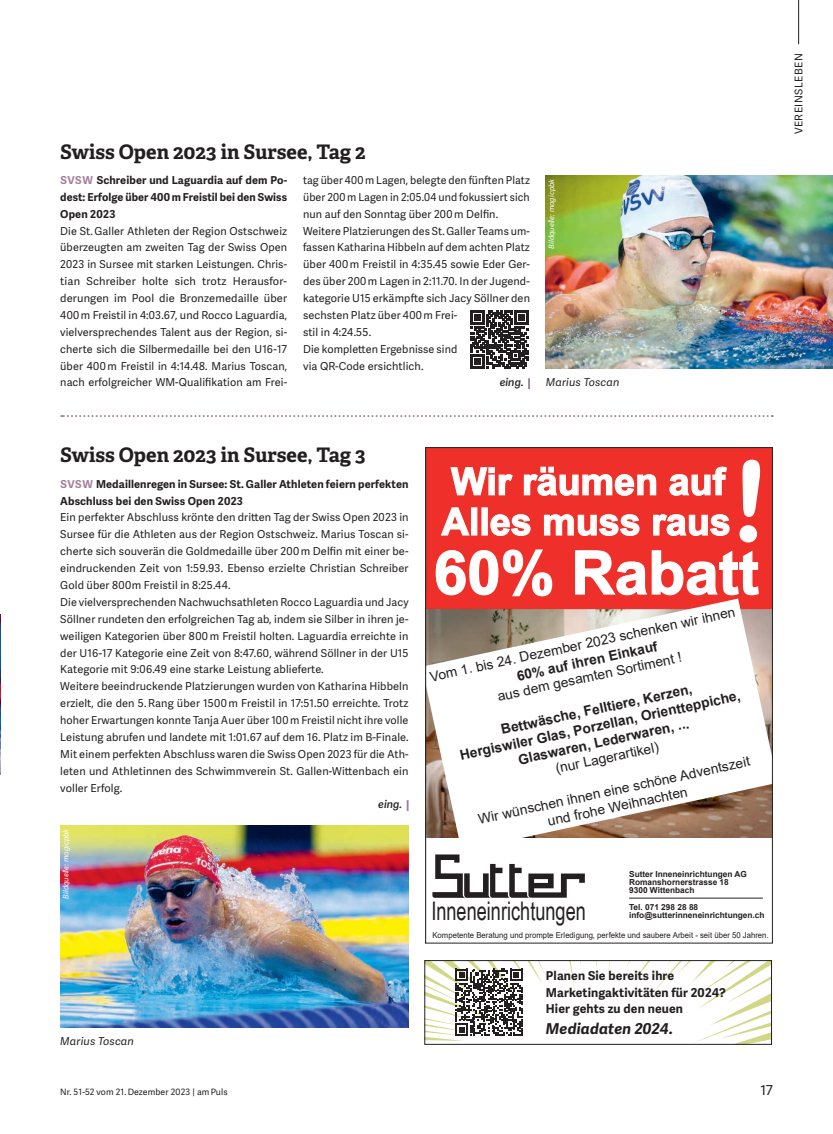
<style>
.page{position:relative;width:833px;height:1134px;background:#fff}
.page>*{position:absolute;margin:0;border:0;box-sizing:border-box;transform-origin:0 0}
.t1{font:700 60.25px "Arial";color:#fff}
.t2{font:700 37.62px "Arial";color:#fff}
.t3{font:25.62px "Arial Narrow";color:#231f20;scale:.86 1}
.t4{font:700 20px "Adelle";letter-spacing:-.005em;color:#231f20}
.t5{font:italic 700 15px "Adelle Sans";letter-spacing:.01em;color:#231f20}
.t6{font:13.88px/16.6px "Arial";color:#231f20;text-align:center}
.t7{font:700 13.88px/16.6px "Arial";color:#231f20;text-align:center}
.t8{font:13.75px "Adelle Sans";color:#231f20}
.t9{font:700 12.25px/16.4px "Adelle Sans";letter-spacing:.01em;color:#231f20}
.t10{font:11px/16.9px "Adelle Sans";letter-spacing:.01em;color:#231f20}
.t11{font:700 11px/16.9px "Adelle Sans";letter-spacing:.01em;color:#231f20;text-align:justify}
.t12{font:italic 11px "Adelle Sans";letter-spacing:.015em;color:#231f20}
.t13{font:italic 600 11px "Adelle Sans";letter-spacing:.005em;color:#231f20}
.t14{font:10.62px "Adelle Sans";letter-spacing:.05em;color:#231f20}
.t15{font:8.75px "Adelle Sans";letter-spacing:.01em;color:#231f20}
.t16{font:700 8.25px/8.2px "Arial";color:#231f20}
.t17{font:8.12px "Arial";color:#231f20;scale:.95 1}
.t18{font:italic 7.5px "Adelle Sans";color:#fff}
.s1{color:#a3819c}
</style>
<div class="page">
<hr style="left:798px;top:0;width:1px;height:44px;background:#231f20">
<svg style="left:528px;top:378px;width:2px;height:11px"></svg>
<img style="left:0;top:614px;width:1px;height:161px">
<img style="left:546px;top:176px;width:287px;height:193px">
<img style="left:60px;top:825px;width:348px;height:203px">
<svg style="left:61px;top:415px;width:711px;height:2px"></svg>
<svg style="left:470px;top:310px;width:58px;height:59px"></svg>
<svg style="left:427px;top:449px;width:343px;height:450px"></svg>
<svg style="left:425px;top:960px;width:347px;height:85px"></svg>
<svg style="left:426px;top:459px;width:346px;height:150px;background:#ef4642"></svg>
<h3 class="t4" style="left:60px;top:139px;width:307px">Swiss Open 2023 in Sursee, Tag 2</h3>
<p class="t11" style="left:60px;top:172px;width:228px"><span class="s1">SVSW</span> Schreiber und Laguardia auf dem Po&shy;dest: Erfolge über 400 m Freistil bei den Swiss Open 2023</p>
<p class="t10" style="left:60px;top:223px;width:228px;text-align:justify">Die St. Galler Athleten der Region Ostschweiz überzeugten am zweiten Tag der Swiss Open 2023 in Sursee mit starken Leistungen. Chris&shy;tian Schreiber holte sich trotz Herausfor&shy;derungen im Pool die Bronzemedaille über 400 m Freistil in 4:03.67, und Rocco Laguardia, vielversprechendes Talent aus der Region, si&shy;cherte sich die Silbermedaille bei den U16-17 über 400 m Freistil in 4:14.48. Marius Toscan, nach erfolgreicher WM-Qualifikation am Frei-</p>
<p class="t10" style="left:303px;top:172px;width:228px">tag über 400 m Lagen, belegte den fünften Platz über 200 m Lagen in 2:05.04 und fokussiert sich nun auf den Sonntag über 200 m Delfin.<br>Weitere Platzierungen des St. Galler Teams um&shy;fassen Katharina Hibbeln auf dem achten Platz über 400 m Freistil in 4:35.45 sowie Eder Ger&shy;des über 200 m Lagen in 2:11.70. In der Jugend&shy;kategorie U15 erkämpfte sich Jacy Söllner den sechsten Platz über 400 m Frei-<br>stil in 4:24.55.<br>Die kompletten Ergebnisse sind<br>via QR-Code ersichtlich.</p>
<p class="t13" style="left:499px;top:376px;width:26px">eing.</p>
<p class="t18" style="left:547px;top:249px;width:71px;rotate:-90deg">Bildquelle: magicpbk</p>
<p class="t12" style="left:546px;top:376px;width:75px">Marius Toscan</p>
<p class="t14" style="left:792px;top:134px;width:83px;rotate:-90deg">VEREINSLEBEN</p>
<h3 class="t4" style="left:60px;top:442px;width:307px">Swiss Open 2023 in Sursee, Tag 3</h3>
<p class="t11" style="left:60px;top:476px;width:350px"><span class="s1">SVSW</span> Medaillenregen in Sursee: St. Galler Athleten feiern perfekten<br>Abschluss bei den Swiss Open 2023</p>
<p class="t10" style="left:60px;top:509px;width:350px">Ein perfekter Abschluss krönte den dritten Tag der Swiss Open 2023 in Sursee für die Athleten aus der Region Ostschweiz. Marius Toscan si&shy;cherte sich souverän die Goldmedaille über 200 m Delfin mit einer be&shy;eindruckenden Zeit von 1:59.93. Ebenso erzielte Christian Schreiber Gold über 800m Freistil in 8:25.44.<br>Die vielversprechenden Nachwuchsathleten Rocco Laguardia und Jacy Söllner rundeten den erfolgreichen Tag ab, indem sie Silber in ihren je&shy;weiligen Kategorien über 800 m Freistil holten. Laguardia erreichte in der U16-17 Kategorie eine Zeit von 8:47.60, während Söllner in der U15<br>Kategorie mit 9:06.49 eine starke Leistung ablieferte.<br>Weitere beeindruckende Platzierungen wurden von Katharina Hibbeln erzielt, die den 5. Rang über 1500 m Freistil in 17:51.50 erreichte. Trotz hoher Erwartungen konnte Tanja Auer über 100 m Freistil nicht ihre volle Leistung abrufen und landete mit 1:01.67 auf dem 16. Platz im B-Finale.<br>Mit einem perfekten Abschluss waren die Swiss Open 2023 für die Ath&shy;leten und Athletinnen des Schwimmverein St. Gallen-Wittenbach ein voller Erfolg.</p>
<p class="t13" style="left:378px;top:798px;width:26px">eing.</p>
<p class="t18" style="left:62px;top:898px;width:71px;rotate:-90deg">Bildquelle: magicpbk</p>
<p class="t12" style="left:60px;top:1034px;width:75px">Marius Toscan</p>
<h2 class="t2" style="left:451px;top:455px;width:276px">Wir räumen auf</h2>
<h2 class="t2" style="left:442px;top:495px;width:291px">Alles muss raus</h2>
<h1 class="t1" style="left:434px;top:530px;width:327px">60% Rabatt</h1>
<p class="t6" style="left:428px;top:668px;width:313px;rotate:-12deg">Vom 1. bis 24. Dezember 2023 schenken wir ihnen</p>
<p class="t7" style="left:515px;top:668px;width:145px;rotate:-12deg">60% auf ihren Einkauf</p>
<p class="t6" style="left:496px;top:688px;width:190px;rotate:-12deg">aus dem gesamten Sortiment !</p>
<p class="t7" style="left:455px;top:731px;width:288px;rotate:-12deg">Bettwäsche, Felltiere, Kerzen,<br>Hergiswiler Glas, Porzellan, Orientteppiche,<br>Glaswaren, Lederwaren, ...</p>
<p class="t6" style="left:554px;top:760px;width:107px;rotate:-12deg">(nur Lagerartikel)</p>
<p class="t6" style="left:477px;top:811px;width:279px;rotate:-12deg">Wir wünschen ihnen eine schöne Adventszeit und frohe Weihnachten</p>
<p class="t16" style="left:629px;top:870px;width:119px">Sutter Inneneinrichtungen AG<br>Romanshornerstrasse 18<br>9300 Wittenbach</p>
<p class="t16" style="left:629px;top:903px;width:137px;line-height:7.8px">Tel. 071 298 28 88 info@sutterinneneinrichtungen.ch</p>
<p class="t17" style="left:432px;top:930px;width:355px">Kompetente Beratung und prompte Erledigung, perfekte und saubere Arbeit - seit über 50 Jahren.</p>
<h3 class="t3" style="left:431px;top:892px;width:181px">Inneneinrichtungen</h3>
<p class="t9" style="left:546px;top:968px;width:181px">Planen Sie bereits ihre<br>Marketingaktivitäten für 2024?<br>Hier gehts zu den neuen</p>
<h3 class="t5" style="left:546px;top:1020px;width:129px">Mediadaten 2024.</h3>
<p class="t15" style="left:60px;top:1087px;width:169px">Nr. 51-52 vom 21. Dezember 2023 | am Puls</p>
<p class="t8" style="left:760px;top:1082px;width:14px">17</p>
</div>
